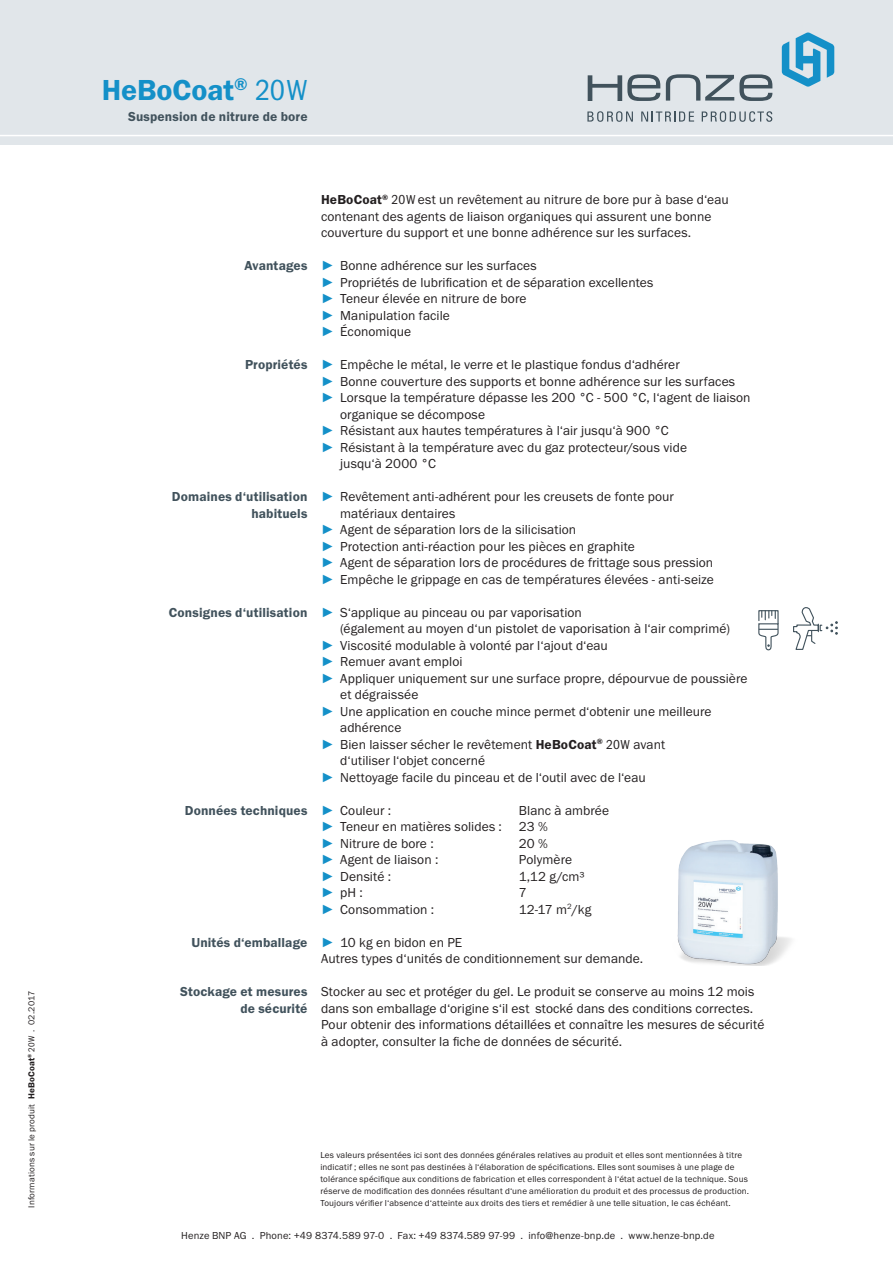
<style>
.page{position:relative;width:893px;height:1263px;background:#fff}
.page>*{position:absolute;margin:0;border:0;box-sizing:border-box;transform-origin:0 0}
.Produktname_groß{font:30px "Franklin Gothic URW Dem";color:#1490c8}
.Fließtext_Datenblatt{font:13.5px/16.5px "Franklin Gothic URW Boo";letter-spacing:.005em;color:#231f20}
.Fließtext_Datenblatt-2{font:13.5px "Franklin Gothic URW Dem";letter-spacing:.01em;color:#41525c}
.Produktname_groß-2{font:13.5px "Franklin Gothic URW Dem";letter-spacing:.01em;color:#41525c}
.t1{font:10.5px "Franklin Gothic URW Boo";letter-spacing:.015em;color:#231f20}
.BU{font:9px/12px "Franklin Gothic URW Boo";letter-spacing:.02em;color:#231f20}
.s1{font-family:"Franklin Gothic URW Dem"}
.s2{font-family:"Franklin Gothic URW Con Boo"}
.s3{font-family:"Franklin Gothic URW Dem";color:#41525c}
.s4{font-family:"Franklin Gothic";font-weight:500;font-stretch:condensed;color:#1490c8}
.s5{font-family:"Franklin Gothic URW Boo";color:#231f20}
</style>
<div class="page">
<div style="left:0;top:0;width:893px;height:145px;background:#e1e6ea"></div>
<svg style="left:666px;top:74px;width:106px;height:27px"></svg>
<svg style="left:588px;top:74px;width:72px;height:27px"></svg>
<svg style="left:782px;top:33px;width:52px;height:54px"></svg>
<svg style="left:587px;top:111px;width:46px;height:11px"></svg>
<svg style="left:641px;top:111px;width:53px;height:11px"></svg>
<svg style="left:702px;top:111px;width:70px;height:11px"></svg>
<hr style="left:0;top:135px;width:893px;height:1px;background:#fff">
<svg style="left:758px;top:610px;width:21px;height:41px"></svg>
<svg style="left:793px;top:607px;width:45px;height:43px"></svg>
<img style="left:677px;top:840px;width:115px;height:125px">
<p class="BU" style="left:25px;top:1208px;width:218px;rotate:-90deg">Informations sur le produit <span class="s1">HeBoCoat</span><sup>®</sup> <span class="s2">20W</span> . 02.2017</p>
<p class="Produktname_groß" style="left:102px;top:71px;width:207px">HeBoCoat<sup>®</sup> <span class="s2">20W</span></p>
<p class="Produktname_groß-2" style="left:128px;top:108px;width:181px">Suspension de nitrure de bore</p>
<p class="Fließtext_Datenblatt" style="left:321px;top:191px;width:409px"><span class="s1">HeBoCoat</span><sup>®</sup> <span class="s2">20W</span> est un revêtement au nitrure de bore pur à base d‘eau contenant des agents de liaison organiques qui assurent une bonne couverture du support et une bonne adhérence sur les surfaces.</p>
<p class="Fließtext_Datenblatt" style="left:244px;top:257px;width:294px"><span class="s3">Avantages</span> <span class="s4">►</span> Bonne adhérence sur les surfaces</p>
<p class="Fließtext_Datenblatt" style="left:321px;top:274px;width:334px"><span class="s4">►</span> Propriétés de lubrification et de séparation excellentes</p>
<p class="Fließtext_Datenblatt" style="left:321px;top:290px;width:207px"><span class="s4">►</span> Teneur élevée en nitrure de bore</p>
<p class="Fließtext_Datenblatt" style="left:321px;top:307px;width:130px"><span class="s4">►</span> Manipulation facile</p>
<p class="Fließtext_Datenblatt" style="left:321px;top:323px;width:92px"><span class="s4">►</span> Économique</p>
<p class="Fließtext_Datenblatt" style="left:245px;top:356px;width:436px"><span class="s3">Propriétés</span> <span class="s4">►</span> Empêche le métal, le verre et le plastique fondus d‘adhérer</p>
<p class="Fließtext_Datenblatt" style="left:321px;top:373px;width:416px"><span class="s4">►</span> Bonne couverture des supports et bonne adhérence sur les surfaces</p>
<p class="Fließtext_Datenblatt" style="left:340px;top:389px;width:412px;text-indent:-19px"><span class="s4">►</span> Lorsque la température dépasse les 200 °C - 500 °C, l‘agent de liaison organique se décompose</p>
<p class="Fließtext_Datenblatt" style="left:321px;top:422px;width:349px"><span class="s4">►</span> Résistant aux hautes températures à l‘air jusqu‘à 900 °C</p>
<p class="Fließtext_Datenblatt" style="left:340px;top:439px;width:348px;text-indent:-19px"><span class="s4">►</span> Résistant à la température avec du gaz protecteur/sous vide jusqu‘à 2000 °C</p>
<p class="Fließtext_Datenblatt" style="left:172px;top:488px;width:503px"><span class="s3">Domaines d‘utilisation</span> <span class="s4">►</span> Revêtement anti-adhérent pour les creusets de fonte pour</p>
<p class="Fließtext_Datenblatt-2" style="left:251px;top:505px;width:58px">habituels</p>
<p class="Fließtext_Datenblatt" style="left:340px;top:505px;width:117px">matériaux dentaires</p>
<p class="Fließtext_Datenblatt" style="left:321px;top:521px;width:257px"><span class="s4">►</span> Agent de séparation lors de la silicisation</p>
<p class="Fließtext_Datenblatt" style="left:321px;top:538px;width:315px"><span class="s4">►</span> Protection anti-réaction pour les pièces en graphite</p>
<p class="Fließtext_Datenblatt" style="left:321px;top:554px;width:394px"><span class="s4">►</span> Agent de séparation lors de procédures de frittage sous pression</p>
<p class="Fließtext_Datenblatt" style="left:321px;top:571px;width:394px"><span class="s4">►</span> Empêche le grippage en cas de températures élevées - anti-seize</p>
<p class="Fließtext_Datenblatt" style="left:169px;top:604px;width:414px"><span class="s3">Consignes d‘utilisation</span> <span class="s4">►</span> S‘applique au pinceau ou par vaporisation</p>
<p class="Fließtext_Datenblatt" style="left:340px;top:620px;width:391px">(également au moyen d‘un pistolet de vaporisation à l‘air comprimé)</p>
<p class="Fließtext_Datenblatt" style="left:321px;top:637px;width:288px"><span class="s4">►</span> Viscosité modulable à volonté par l‘ajout d‘eau</p>
<p class="Fließtext_Datenblatt" style="left:321px;top:653px;width:143px"><span class="s4">►</span> Remuer avant emploi</p>
<p class="Fließtext_Datenblatt" style="left:321px;top:670px;width:428px"><span class="s4">►</span> Appliquer uniquement sur une surface propre, dépourvue de poussière</p>
<p class="Fließtext_Datenblatt" style="left:340px;top:686px;width:80px">et dégraissée</p>
<p class="Fließtext_Datenblatt" style="left:321px;top:703px;width:392px"><span class="s4">►</span> Une application en couche mince permet d‘obtenir une meilleure</p>
<p class="Fließtext_Datenblatt" style="left:340px;top:719px;width:63px">adhérence</p>
<p class="Fließtext_Datenblatt" style="left:321px;top:736px;width:346px"><span class="s4">►</span> Bien laisser sécher le revêtement <span class="s1">HeBoCoat</span><sup>®</sup> <span class="s2">20W</span> avant</p>
<p class="Fließtext_Datenblatt" style="left:340px;top:752px;width:146px">d‘utiliser l‘objet concerné</p>
<p class="Fließtext_Datenblatt" style="left:321px;top:769px;width:326px"><span class="s4">►</span> Nettoyage facile du pinceau et de l‘outil avec de l‘eau</p>
<p class="Fließtext_Datenblatt-2" style="left:185px;top:802px;width:208px">Données techniques <span class="s4">►</span> <span class="s5">Couleur :</span></p>
<p class="Fließtext_Datenblatt" style="left:519px;top:802px;width:92px">Blanc à ambrée</p>
<p class="Fließtext_Datenblatt" style="left:321px;top:818px;width:228px"><span class="s4">►</span> Teneur en matières solides : 23 %</p>
<p class="Fließtext_Datenblatt" style="left:321px;top:835px;width:114px"><span class="s4">►</span> Nitrure de bore :</p>
<p class="Fließtext_Datenblatt" style="left:519px;top:835px;width:30px">20 %</p>
<p class="Fließtext_Datenblatt" style="left:321px;top:851px;width:119px"><span class="s4">►</span> Agent de liaison :</p>
<p class="Fließtext_Datenblatt" style="left:519px;top:851px;width:55px">Polymère</p>
<p class="Fließtext_Datenblatt" style="left:321px;top:868px;width:72px"><span class="s4">►</span> Densité :</p>
<p class="Fließtext_Datenblatt" style="left:519px;top:868px;width:67px">1,12 g/cm³</p>
<p class="Fließtext_Datenblatt" style="left:321px;top:884px;width:43px"><span class="s4">►</span> pH :</p>
<p class="Fließtext_Datenblatt" style="left:519px;top:884px;width:9px">7</p>
<p class="Fließtext_Datenblatt" style="left:321px;top:901px;width:115px"><span class="s4">►</span> Consommation :</p>
<p class="Fließtext_Datenblatt" style="left:519px;top:901px;width:74px">12-17 m<sup>2</sup>/kg</p>
<p class="Fließtext_Datenblatt-2" style="left:191px;top:934px;width:272px">Unités d‘emballage <span class="s4">►</span> <span class="s5">10 kg en bidon en PE</span></p>
<p class="Fließtext_Datenblatt" style="left:321px;top:950px;width:324px">Autres types d‘unités de conditionnement sur demande.</p>
<p class="Fließtext_Datenblatt" style="left:180px;top:983px;width:576px"><span class="s3">Stockage et mesures</span> Stocker au sec et protéger du gel. Le produit se conserve au moins 12 mois</p>
<p class="Fließtext_Datenblatt" style="left:240px;top:1000px;width:514px"><span class="s3">de sécurité</span> dans son emballage d‘origine s‘il est stocké dans des conditions correctes.</p>
<p class="Fließtext_Datenblatt" style="left:321px;top:1016px;width:445px">Pour obtenir des informations détaillées et connaître les mesures de sécurité</p>
<p class="Fließtext_Datenblatt" style="left:321px;top:1033px;width:303px">à adopter, consulter la fiche de données de sécurité.</p>
<p class="BU" style="left:320px;top:1149px;width:430px">Les valeurs présentées ici sont des données générales relatives au produit et elles sont mentionnées à titre indicatif ; elles ne sont pas destinées à l‘élaboration de spécifications. Elles sont soumises à une plage de tolérance spécifique aux conditions de fabrication et elles correspondent à l‘état actuel de la technique. Sous réserve de modification des données résultant d‘une amélioration du produit et des processus de production.<br>Toujours vérifier l‘absence d‘atteinte aux droits des tiers et remédier à une telle situation, le cas échéant.</p>
<p class="t1" style="left:181px;top:1228px;width:535px">Henze BNP AG . Phone: +49 8374.589 97-0 . Fax: +49 8374.589 97-99 . info@henze-bnp.de . www.henze-bnp.de</p>
</div>
